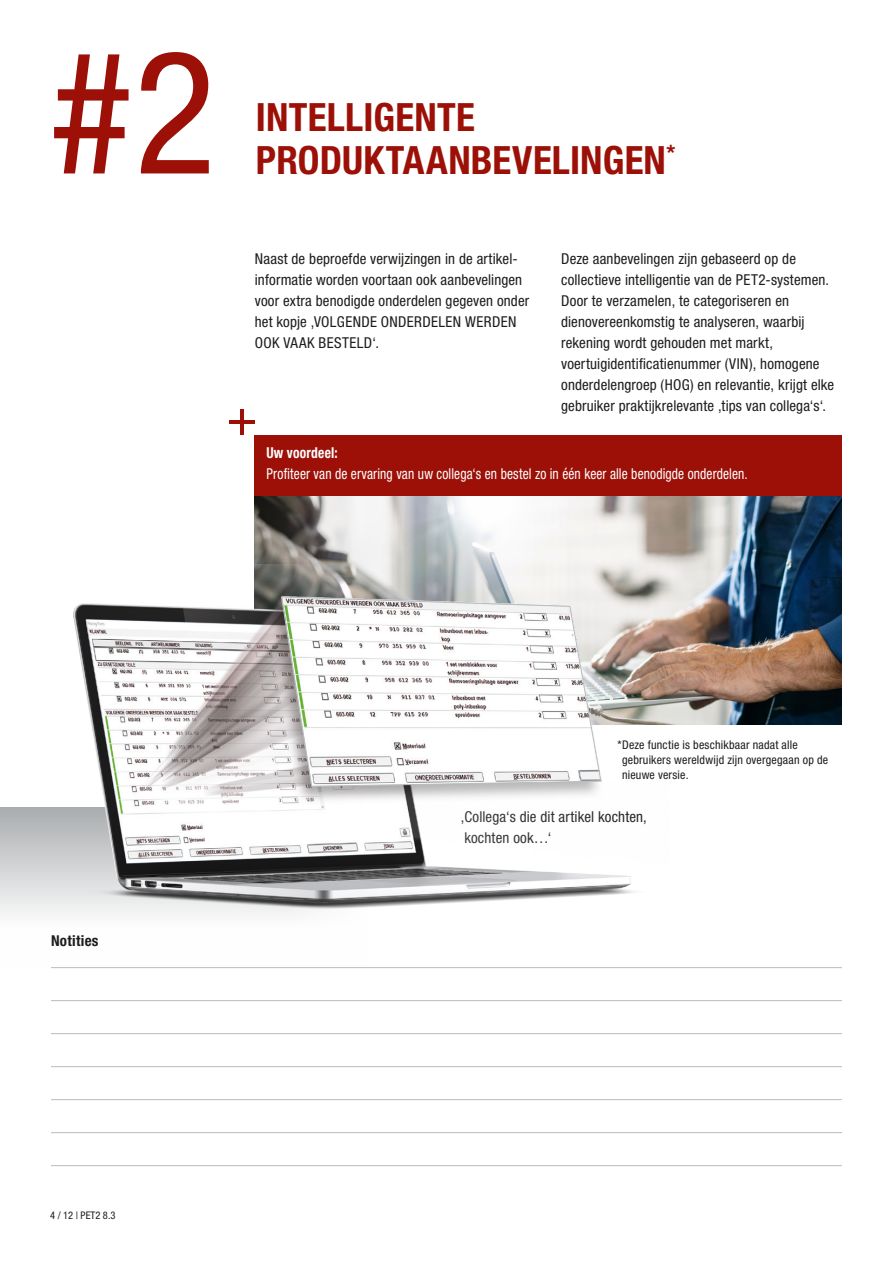
<style>
.page{position:relative;width:893px;height:1263px;background:#fff}
.page>*{position:absolute;margin:0;border:0;box-sizing:border-box;transform-origin:0 0}
.t1{font:condensed 171.45px "Helvetica Neue LT Std";color:#9c1007}
.t2{font:700 condensed 39px/43px "Helvetica Neue LT Std";letter-spacing:.005em;color:#9c1007}
.t3{font:condensed 15px/21px "Helvetica Neue LT Std";letter-spacing:.01em;color:#1d1d1b}
.t4{font:condensed 15px "Helvetica Neue LT Std";letter-spacing:.01em;color:#fff;scale:.9 1}
.t5{font:700 condensed 15px "Helvetica Neue LT Std";letter-spacing:.02em;color:#fff;scale:.9 1}
.t6{font:700 condensed 15px "Helvetica Neue LT Std";letter-spacing:.02em;color:#1d1d1b}
.t7{font:condensed 12px/15px "Helvetica Neue LT Std";letter-spacing:.015em;color:#1d1d1b}
.t8{font:condensed 10.5px "Helvetica Neue LT Std";color:#1d1d1b}
</style>
<div class="page">
<div style="left:0;top:807px;width:415px;height:160px;background:linear-gradient(to bottom,#aeb1b3,#fff)"></div>
<div style="left:294px;top:796px;width:152px;height:172px;background:#fff"></div>
<img style="left:255px;top:495px;width:587px;height:229px">
<div style="left:255px;top:435px;width:587px;height:60px;background:#9c1007"></div>
<hr style="left:241px;top:409px;width:3px;height:26px;background:#9c1007">
<hr style="left:230px;top:420px;width:25px;height:4px;background:#9c1007">
<hr style="left:51px;top:967px;width:791px;height:1px;background:#b8bcbf">
<hr style="left:51px;top:1000px;width:791px;height:1px;background:#b8bcbf">
<hr style="left:51px;top:1033px;width:791px;height:1px;background:#b8bcbf">
<hr style="left:51px;top:1066px;width:791px;height:1px;background:#b8bcbf">
<hr style="left:51px;top:1099px;width:791px;height:1px;background:#b8bcbf">
<hr style="left:51px;top:1132px;width:791px;height:1px;background:#b8bcbf">
<hr style="left:51px;top:1165px;width:791px;height:1px;background:#b8bcbf">
<img style="left:45px;top:564px;width:624px;height:374px">
<svg style="left:281px;top:596px;width:321px;height:191px"></svg>
<h1 class="t1" style="left:50px;top:14px;width:167px">#2</h1>
<h2 class="t2" style="left:256px;top:95px;width:421px">INTELLIGENTE<br>PRODUKTAANBEVELINGEN<sup>*</sup></h2>
<p class="t3" style="left:255px;top:248px;width:276px">Naast de beproefde verwijzingen in de artikel&shy;informatie worden voortaan ook aanbevelingen voor extra benodigde onderdelen gegeven onder het kopje ‚VOLGENDE ONDERDELEN WERDEN OOK VAAK BESTELD‘.</p>
<p class="t3" style="left:561px;top:248px;width:275px">Deze aanbevelingen zijn gebaseerd op de collectieve intelligentie van de PET2-systemen.<br>Door te verzamelen, te categoriseren en dienovereenkomstig te analyseren, waarbij rekening wordt gehouden met markt, voertuigidentificatienummer (VIN), homogene onderdelengroep (HOG) en relevantie, krijgt elke gebruiker praktijkrelevante ‚tips van collega‘s‘.</p>
<p class="t5" style="left:266px;top:444px;width:81px">Uw voordeel:</p>
<p class="t4" style="left:266px;top:465px;width:536px">Profiteer van de ervaring van uw collega‘s en bestel zo in één keer alle benodigde onderdelen.</p>
<p class="t6" style="left:51px;top:932px;width:49px">Notities</p>
<p class="t7" style="left:622px;top:737px;width:208px;text-indent:-5px">*Deze functie is beschikbaar nadat alle gebruikers wereldwijd zijn overgegaan op de nieuwe versie.</p>
<p class="t3" style="left:461px;top:806px;width:188px">‚Collega‘s die dit artikel kochten, kochten ook…‘</p>
<p class="t8" style="left:50px;top:1209px;width:67px">4 / 12 | PET2 8.3</p>
</div>
